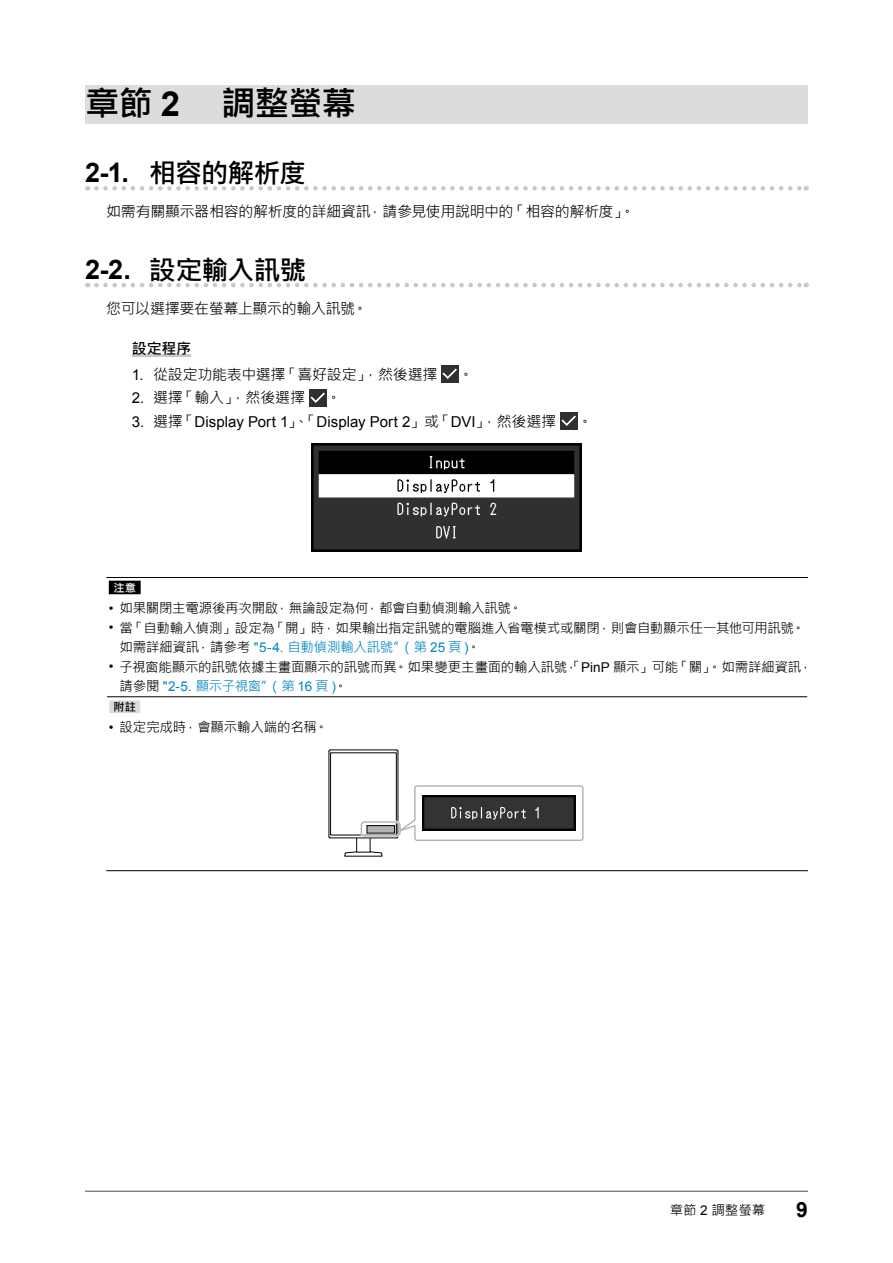
<style>
.page{position:relative;width:893px;height:1263px;background:#fff}
.page>*{position:absolute;margin:0;border:0;box-sizing:border-box;transform-origin:0 0}
.t1{font:700 34.5px "Microsoft Jheng Hei";letter-spacing:-.03em;color:#000}
.t2{font:700 27px "Microsoft Jheng Hei";letter-spacing:-.03em;color:#000}
.t3{font:700 21px "Arial";color:#000}
.t4{font:15px "Microsoft Jheng Hei";letter-spacing:-.025em;color:#000}
.t5{font:15px "Arial";letter-spacing:.005em;color:#000}
.t6{font:700 15px "Microsoft Jheng Hei";color:#000}
.t7{font:13.5px/19.5px "Microsoft Jheng Hei";letter-spacing:-.02em;color:#000}
.t8{font:700 11.25px "Microsoft Jheng Hei";color:#fff}
.t9{font:700 11.25px "Microsoft Jheng Hei";color:#000}
.s1{font-family:"Arial"}
.s2{font-family:"Microsoft Jheng Hei"}
.s3{font-family:"Arial";color:#0086c0}
.s4{color:#0086c0}
</style>
<div class="page">
<hr style="left:85px;top:1191px;width:723px;height:1px;background:#595858">
<div style="left:85px;top:85px;width:723px;height:39px;background:#dcdcdc"></div>
<svg style="left:96px;top:186px;width:711px;height:5px"></svg>
<svg style="left:96px;top:283px;width:711px;height:4px"></svg>
<hr style="left:132px;top:354px;width:59px;height:3px;background:#c8c8c9">
<img style="left:442px;top:366px;width:17px;height:17px">
<img style="left:309px;top:389px;width:17px;height:17px">
<img style="left:560px;top:412px;width:17px;height:17px">
<img style="left:312px;top:444px;width:269px;height:108px">
<hr style="left:106px;top:577px;width:702px;height:1px;background:#000">
<hr style="left:107px;top:696px;width:700px;height:1px;background:#000">
<hr style="left:106px;top:870px;width:702px;height:1px;background:#000">
<div style="left:109px;top:581px;width:32px;height:13px;background:#000"></div>
<div style="left:109px;top:700px;width:31px;height:13px;background:#dcdcdc"></div>
<svg style="left:344px;top:838px;width:39px;height:19px"></svg>
<hr style="left:328px;top:751px;width:1px;height:85px;background:#0a0000">
<hr style="left:330px;top:837px;width:67px;height:1px;background:#0a0000">
<hr style="left:397px;top:751px;width:1px;height:85px;background:#0a0000">
<hr style="left:330px;top:749px;width:67px;height:1px;background:#0a0000">
<div style="left:330px;top:752px;width:67px;height:83px;border:1px solid #000"></div>
<div style="left:367px;top:826px;width:28px;height:7px;background:#b4b4b5"></div>
<div style="left:367px;top:825px;width:28px;height:8px;border:1px solid #000"></div>
<div style="left:360px;top:821px;width:41px;height:16px;border:2px solid #fff;border-radius:3px"></div>
<div style="left:361px;top:821px;width:40px;height:15px;border:1px solid #b4b4b5;border-radius:3px"></div>
<svg style="left:391px;top:784px;width:193px;height:57px"></svg>
<h1 class="t1" style="left:85px;top:81px;width:272px">章節 <span class="s1">2</span> 調整螢幕</h1>
<h2 class="t2" style="left:85px;top:156px;width:222px"><span class="s1">2-1.</span> 相容的解析度</h2>
<p class="t4" style="left:106px;top:202px;width:530px">如需有關顯示器相容的解析度的詳細資訊，請參見使用說明中的「相容的解析度」。</p>
<h2 class="t2" style="left:85px;top:253px;width:223px"><span class="s1">2-2.</span> 設定輸入訊號</h2>
<p class="t4" style="left:106px;top:299px;width:263px">您可以選擇要在螢幕上顯示的輸入訊號。</p>
<p class="t6" style="left:132px;top:339px;width:61px">設定程序</p>
<p class="t4" style="left:132px;top:365px;width:307px"><span class="s1">1.</span> 從設定功能表中選擇「喜好設定」，然後選擇</p>
<p class="t4" style="left:459px;top:365px;width:16px">。</p>
<p class="t4" style="left:132px;top:389px;width:175px"><span class="s1">2.</span> 選擇「輸入」，然後選擇</p>
<p class="t4" style="left:326px;top:388px;width:16px">。</p>
<p class="t5" style="left:132px;top:411px;width:426px">3. <span class="s2">選擇「</span>Display Port 1<span class="s2">」、「</span>Display Port 2<span class="s2">」或「</span>DVI<span class="s2">」，然後選擇</span></p>
<p class="t4" style="left:577px;top:412px;width:16px">。</p>
<p class="t8" style="left:113px;top:581px;width:24px">注意</p>
<p class="t7" style="left:109px;top:598px;width:415px"><span class="s1">•</span> 如果關閉主電源後再次開啟，無論設定為何，都會自動偵測輸入訊號。</p>
<p class="t7" style="left:119px;top:618px;width:687px;text-indent:-11px"><span class="s1">•</span> 當「自動輸入偵測」設定為「開」時，如果輸出指定訊號的電腦進入省電模式或關閉，則會自動顯示任一其他可用訊號。如需詳細資訊，請參考 <span class="s3">"5-4.</span> <span class="s4">自動偵測輸入訊號”（第</span> <span class="s3">25</span> <span class="s4">頁</span> <span class="s3">)</span>。</p>
<p class="t7" style="left:119px;top:657px;width:694px;text-indent:-11px"><span class="s1">•</span> 子視窗能顯示的訊號依據主畫面顯示的訊號而異。如果變更主畫面的輸入訊號，「<span class="s1">PinP</span> 顯示」可能「關」。如需詳細資訊，請參閱 <span class="s3">"2-5.</span> <span class="s4">顯示子視窗”（第</span> <span class="s3">16</span> <span class="s4">頁</span> <span class="s3">)</span>。</p>
<p class="t9" style="left:113px;top:700px;width:24px">附註</p>
<p class="t7" style="left:109px;top:718px;width:221px"><span class="s1">•</span> 設定完成時，會顯示輸入端的名稱。</p>
<p class="t7" style="left:670px;top:1201px;width:97px">章節 <span class="s1">2</span> 調整螢幕</p>
<h3 class="t3" style="left:796px;top:1196px;width:13px">9</h3>
</div>
